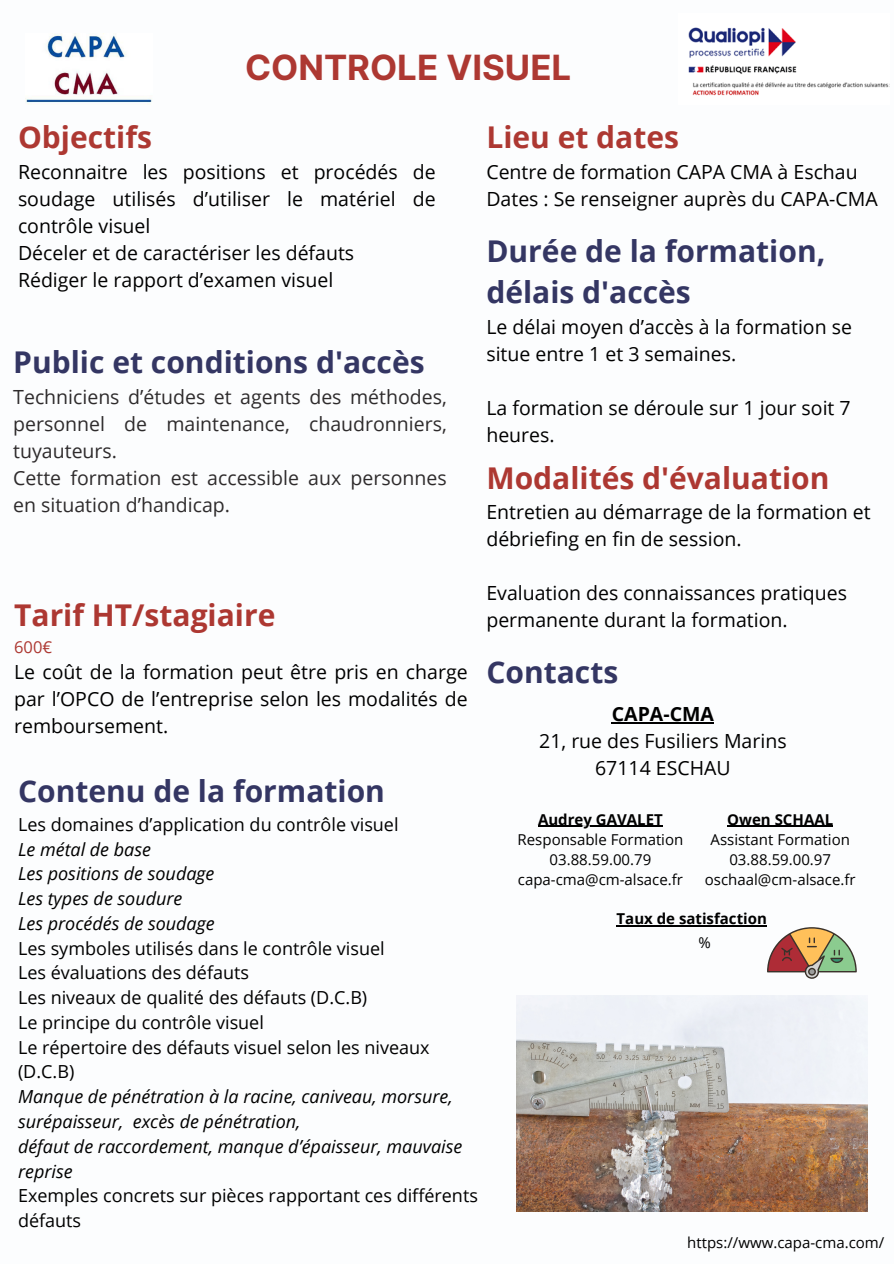
<style>
.page{position:relative;width:894px;height:1264px;background:#fff}
.page>*{position:absolute;margin:0;border:0;box-sizing:border-box;transform-origin:0 0}
.t1{font:700 34.8px "Inter";color:#ad3832}
.t2{font:700 30px/41.7px "Open Sans";color:#343663}
.t3{font:700 30px "Open Sans";color:#ad3832}
.t4{font:19.5px/27px "Open Sans";color:#000}
.t5{font:19.5px/27px "Open Sans";color:#2e2b2c}
.t6{font:18px/24.8px "Open Sans";color:#000}
.t7{font:16.5px "Open Sans";color:#ad3832}
.t8{font:15px "Open Sans";color:#000}
.t9{font:700 15px "Open Sans";color:#000}
.s1{font-style:italic}
.s2{font-weight:700}
</style>
<div class="page">
<svg style="left:767px;top:927px;width:89px;height:51px"></svg>
<img style="left:26px;top:33px;width:126px;height:71px">
<img style="left:688px;top:27px;width:201px;height:69px">
<img style="left:516px;top:995px;width:351px;height:216px">
<hr style="left:611px;top:722px;width:102px;height:1px;background:#000">
<hr style="left:538px;top:825px;width:124px;height:1px;background:#000">
<hr style="left:616px;top:925px;width:150px;height:1px;background:#000">
<hr style="left:727px;top:825px;width:106px;height:1px;background:#000">
<h3 class="t1" style="left:245px;top:47px;width:327px">CONTROLE VISUEL</h3>
<h3 class="t3" style="left:18px;top:116px;width:135px">Objectifs</h3>
<h3 class="t4" style="left:18px;top:157px;width:419px">Reconnaitre les positions et procédés de soudage utilisés d’utiliser le matériel de contrôle visuel<br>Déceler et de caractériser les défauts<br>Rédiger le rapport d’examen visuel</h3>
<h3 class="t2" style="left:13px;top:341px;width:413px">Public et conditions d'accès</h3>
<h3 class="t5" style="left:13px;top:382px;width:435px">Techniciens d’études et agents des méthodes, personnel de maintenance, chaudronniers, tuyauteurs.<br>Cette formation est accessible aux personnes en situation d’handicap.</h3>
<h3 class="t3" style="left:14px;top:593px;width:263px">Tarif HT/stagiaire</h3>
<h3 class="t7" style="left:14px;top:635px;width:39px">600€</h3>
<h3 class="t4" style="left:14px;top:657px;width:455px;text-align:justify">Le coût de la formation peut être pris en charge par l’OPCO de l’entreprise selon les modalités de remboursement.</h3>
<h3 class="t2" style="left:18px;top:769px;width:368px">Contenu de la formation</h3>
<h3 class="t6" style="left:18px;top:811px;width:461px">Les domaines d’application du contrôle visuel<br><span class="s1">Le métal de base<br>Les positions de soudage<br>Les types de soudure<br>Les procédés de soudage<br></span>Les symboles utilisés dans le contrôle visuel<br>Les évaluations des défauts<br>Les niveaux de qualité des défauts (D.C.B)<br>Le principe du contrôle visuel<br>Le répertoire des défauts visuel selon les niveaux (D.C.B)<br><span class="s1">Manque de pénétration à la racine, caniveau, morsure, surépaisseur, excès de pénétration,<br>défaut de raccordement, manque d’épaisseur, mauvaise reprise<br></span>Exemples concrets sur pièces rapportant ces différents défauts</h3>
<h3 class="t3" style="left:486px;top:116px;width:194px">Lieu et dates</h3>
<h3 class="t4" style="left:486px;top:157px;width:393px">Centre de formation CAPA CMA à Eschau<br>Dates : Se renseigner auprès du CAPA-CMA</h3>
<h3 class="t2" style="left:486px;top:229px;width:340px">Durée de la formation, délais d'accès</h3>
<h3 class="t4" style="left:486px;top:313px;width:367px">Le délai moyen d’accès à la formation se situe entre 1 et 3 semaines.</h3>
<h3 class="t4" style="left:486px;top:394px;width:366px">La formation se déroule sur 1 jour soit 7 heures.</h3>
<h3 class="t3" style="left:486px;top:456px;width:344px">Modalités d'évaluation</h3>
<h3 class="t4" style="left:486px;top:498px;width:386px">Entretien au démarrage de la formation et débriefing en fin de session.</h3>
<h2 class="t4" style="left:486px;top:579px;width:362px">Evaluation des connaissances pratiques permanente durant la formation.</h2>
<h3 class="t2" style="left:486px;top:650px;width:133px">Contacts</h3>
<p class="t4" style="left:539px;top:700px;width:249px;text-align:center"><span class="s2">CAPA-CMA<br></span>21, rue des Fusiliers Marins<br>67114 ESCHAU</p>
<p class="t9" style="left:538px;top:808px;width:126px">Audrey GAVALET</p>
<p class="t8" style="left:517px;top:828px;width:167px">Responsable Formation</p>
<p class="t8" style="left:549px;top:849px;width:103px">03.88.59.00.79</p>
<p class="t8" style="left:517px;top:869px;width:167px">capa-cma@cm-alsace.fr</p>
<p class="t9" style="left:616px;top:908px;width:152px">Taux de satisfaction</p>
<p class="t9" style="left:727px;top:808px;width:107px">Owen SCHAAL</p>
<p class="t8" style="left:710px;top:828px;width:141px">Assistant Formation</p>
<h4 class="t8" style="left:729px;top:849px;width:103px">03.88.59.00.97</h4>
<p class="t8" style="left:704px;top:869px;width:152px">oschaal@cm-alsace.fr</p>
<p class="t8" style="left:698px;top:932px;width:14px">%</p>
<p class="t8" style="left:687px;top:1231px;width:199px">https://www.capa-cma.com/</p>
</div>
